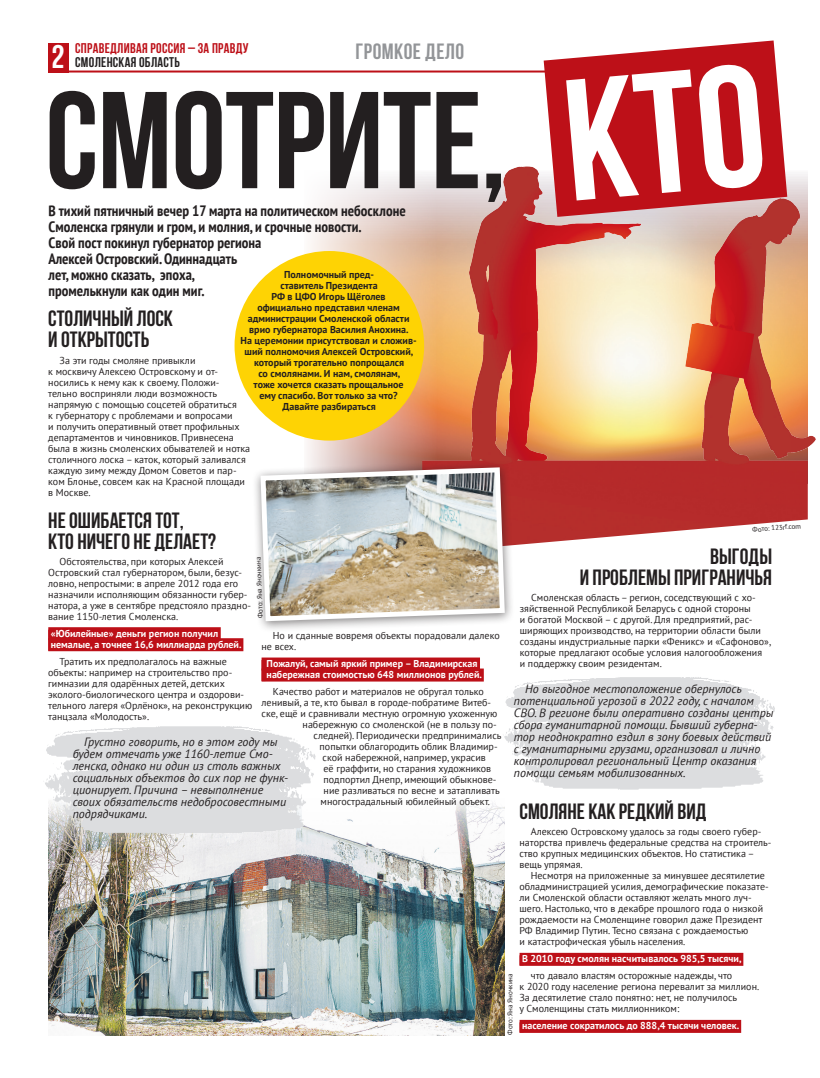
<style>
.page{position:relative;width:820px;height:1078px;background:#fff}
.page>*{position:absolute;margin:0;border:0;box-sizing:border-box;transform-origin:0 0}
.Заголовок_основной{font:700 137.4px "Bebas Neue";letter-spacing:-.005em;color:#231f20}
.t1{font:33px "Bebas Neue Cyrillic";color:#fff}
.Подзаголовок_в_текст{font:700 22px "Bebas Neue";color:#231f20}
.t2{font:700 22px "Bebas Neue";letter-spacing:.02em;color:#939598}
.Лид{font:700 condensed 15px/16px "PT Sans";color:#231f20}
.t3{font:700 14px "Bebas Neue";letter-spacing:.02em;color:#bd1018}
.t4{font:700 14px "Bebas Neue";letter-spacing:.02em;color:#231f20}
.Основной_текст{font:italic 12px/12px "PT Sans";color:#231f20}
.Основной_текст-2{font:10px/11px "PT Sans";color:#231f20}
.Основной_текст-3{font:700 10px/11px "PT Sans";color:#231f20;text-align:center}
.врезка_на_красном{font:700 10px "PT Sans";color:#fff}
.Подпись_к_фото{font:7px "PT Sans";color:#231f20}
.Основной_текст-4{font:7px "PT Sans";color:#231f20}
</style>
<div class="page">
<hr style="left:69px;top:70px;width:702px;height:2px;background:#bd1018">
<div style="left:48px;top:43px;width:21px;height:29px;background:#bd1018"></div>
<svg style="left:300px;top:174px;width:122px;height:286px"></svg>
<div style="left:234px;top:251px;width:190px;height:189px;background:#fed304;border-radius:50%"></div>
<img style="left:49px;top:802px;width:455px;height:232px">
<div style="left:519px;top:952px;width:224px;height:13px;background:#bd1018"></div>
<div style="left:519px;top:1019px;width:221px;height:13px;background:#bd1018"></div>
<svg style="left:543px;top:40px;width:242px;height:126px;fill:#bd1018"></svg>
<div style="left:48px;top:627px;width:173px;height:13px;background:#bd1018"></div>
<div style="left:48px;top:638px;width:195px;height:13px;background:#bd1018"></div>
<div style="left:261px;top:657px;width:219px;height:13px;background:#bd1018"></div>
<div style="left:261px;top:668px;width:222px;height:13px;background:#bd1018"></div>
<svg style="left:45px;top:726px;width:270px;height:107px;background:#dfe0e2"></svg>
<svg style="left:504px;top:677px;width:270px;height:112px"></svg>
<img style="left:422px;top:166px;width:385px;height:379px">
<div style="left:252px;top:460px;width:262px;height:172px;background:#231f20;opacity:.55"></div>
<img style="left:258px;top:464px;width:249px;height:159px">
<img style="left:791px;top:431px;width:25px;height:23px">
<div style="left:565px;top:61px;width:199px;height:139px;background:#bd1018"></div>
<h2 class="t1" style="left:52px;top:39px;width:15px">2</h2>
<h3 class="t3" style="left:75px;top:41px;width:175px">СПРАВЕДЛИВАЯ РОССИЯ – ЗА ПРАВДУ</h3>
<h3 class="t4" style="left:75px;top:55px;width:106px">СМОЛЕНСКАЯ ОБЛАСТЬ</h3>
<p class="t2" style="left:355px;top:39px;width:110px">ГРОМКОЕ ДЕЛО</p>
<p class="Заголовок_основной" style="left:45px;top:65px;width:462px">Смотрите,</p>
<p class="Лид" style="left:49px;top:202px;width:358px">В тихий пятничный вечер 17 марта на политическом небосклоне Смоленска грянули и гром, и молния, и срочные новости.<br>Свой пост покинул губернатор региона<br>Алексей Островский. Одиннадцать<br>лет, можно сказать, эпоха,<br>промелькнули как один миг.</p>
<p class="Основной_текст-3" style="left:240px;top:269px;width:177px">Полномочный пред-<br>ставитель Президента<br>РФ в ЦФО Игорь Щёголев<br>официально представил членам администрации Смоленской области врио губернатора Василия Анохина.<br>На церемонии присутствовал и сложив&shy;ший полномочия Алексей Островский, который трогательно попрощался<br>со смолянами. И нам, смолянам,<br>тоже хочется сказать прощальное<br>ему спасибо. Вот только за что?<br>Давайте разбираться</p>
<p class="Подзаголовок_в_текст" style="left:48px;top:307px;width:126px">Столичный лоск</p>
<p class="Подзаголовок_в_текст" style="left:48px;top:328px;width:102px">и открытость</p>
<p class="Основной_текст-2" style="left:48px;top:354px;width:203px;text-indent:11px">За эти годы смоляне привыкли<br>к москвичу Алексею Островскому и от&shy;носились к нему как к своему. Положи&shy;тельно восприняли люди возможность напрямую с помощью соцсетей обратиться<br>к губернатору с проблемами и вопросами<br>и получить оперативный ответ профильных департаментов и чиновников. Привнесена была в жизнь смоленских обывателей и нотка столичного лоска – каток, который заливался каждую зиму между Домом Советов и пар&shy;ком Блонье, совсем как на Красной площади в Москве.</p>
<p class="Подзаголовок_в_текст" style="left:48px;top:508px;width:137px">Не ошибается тот,</p>
<p class="Подзаголовок_в_текст" style="left:48px;top:529px;width:169px">кто ничего не делает?</p>
<p class="Основной_текст-2" style="left:48px;top:555px;width:204px;text-indent:11px">Обстоятельства, при которых Алексей Островский стал губернатором, были, безус&shy;ловно, непростыми: в апреле 2012 года его назначили исполняющим обязанности губер&shy;натора, а уже в сентябре предстояло праздно&shy;вание 1150-летия Смоленска.</p>
<p class="врезка_на_красном" style="left:51px;top:626px;width:169px">«Юбилейные» деньги регион получил</p>
<p class="врезка_на_красном" style="left:51px;top:637px;width:192px">немалые, а точнее 16,6 миллиарда рублей.</p>
<p class="Основной_текст-2" style="left:48px;top:655px;width:205px;text-indent:11px">Тратить их предполагалось на важные объекты: например на строительство про&shy;гимназии для одарённых детей, детских эколого-биологического центра и оздорови&shy;тельного лагеря «Орлёнок», на реконструкцию танцзала «Молодость».</p>
<p class="Основной_текст-4" style="left:751px;top:524px;width:50px;rotate:-4deg">Фото: 123rf.com</p>
<p class="Подзаголовок_в_текст" style="left:709px;top:544px;width:63px">Выгоды</p>
<p class="Подзаголовок_в_текст" style="left:579px;top:565px;width:194px">и проблемы приграничья</p>
<p class="Основной_текст-2" style="left:519px;top:591px;width:253px;text-indent:11px">Смоленская область – регион, соседствующий с хо&shy;зяйственной Республикой Беларусь с одной стороны<br>и богатой Москвой – с другой. Для предприятий, рас&shy;ширяющих производство, на территории области были созданы индустриальные парки «Феникс» и «Сафоново», которые предлагают особые условия налогообложения<br>и поддержку своим резидентам.</p>
<p class="Подпись_к_фото" style="left:256px;top:618px;width:63px;rotate:-92deg">Фото: Яна Яночкина</p>
<p class="Основной_текст-2" style="left:261px;top:629px;width:239px;text-indent:11px">Но и сданные вовремя объекты порадовали далеко не всех.</p>
<p class="врезка_на_красном" style="left:266px;top:656px;width:212px">Пожалуй, самый яркий пример – Владимирская</p>
<p class="врезка_на_красном" style="left:266px;top:667px;width:217px">набережная стоимостью 648 миллионов рублей.</p>
<p class="Основной_текст-2" style="left:273px;top:685px;width:212px">Качество работ и материалов не обругал только</p>
<p class="Основной_текст-2" style="left:261px;top:696px;width:231px">ленивый, а те, кто бывал в городе-побратиме Витеб-</p>
<p class="Основной_текст-2" style="left:261px;top:707px;width:237px">ске, ещё и сравнивали местную огромную ухоженную</p>
<p class="Основной_текст-2" style="left:302px;top:718px;width:196px">набережную со смоленской (не в пользу по-</p>
<p class="Основной_текст-2" style="left:313px;top:729px;width:189px">следней). Периодически предпринимались</p>
<p class="Основной_текст-2" style="left:319px;top:740px;width:179px">попытки облагородить облик Владимир-</p>
<p class="Основной_текст-2" style="left:322px;top:751px;width:165px">ской набережной, например, украсив</p>
<p class="Основной_текст-2" style="left:323px;top:762px;width:169px">её граффити, но старания художников</p>
<p class="Основной_текст-2" style="left:323px;top:773px;width:174px">подпортил Днепр, имеющий обыкнове-</p>
<p class="Основной_текст-2" style="left:323px;top:784px;width:178px">ние разливаться по весне и затапливать</p>
<p class="Основной_текст-2" style="left:320px;top:795px;width:171px">многострадальный юбилейный объект.</p>
<p class="Основной_текст" style="left:513px;top:682px;width:261px;text-indent:11px">Но выгодное местоположение обернулось потенциальной угрозой в 2022 году, с началом СВО. В регионе были оперативно созданы центры сбора гуманитарной помощи. Бывший губерна&shy;тор неоднократно ездил в зону боевых действий с гуманитарными грузами, организовал и лично контролировал региональный Центр оказания помощи семьям мобилизованных.</p>
<p class="Основной_текст" style="left:73px;top:735px;width:217px;text-indent:11px">Грустно говорить, но в этом году мы будем отмечать уже 1160-летие Смо&shy;ленска, однако ни один из столь важных социальных объектов до сих пор не функ&shy;ционирует. Причина – невыполнение своих обязательств недобросовестными подрядчиками.</p>
<p class="Подзаголовок_в_текст" style="left:519px;top:799px;width:188px">Смоляне как редкий вид</p>
<p class="Основной_текст-2" style="left:519px;top:825px;width:253px;text-indent:11px">Алексею Островскому удалось за годы своего губер&shy;наторства привлечь федеральные средства на строитель&shy;ство крупных медицинских объектов. Но статистика – вещь упрямая.</p>
<p class="Основной_текст-2" style="left:519px;top:869px;width:250px;text-indent:11px">Несмотря на приложенные за минувшее десятилетие обладминистрацией усилия, демографические показате&shy;ли Смоленской области оставляют желать много луч&shy;шего. Настолько, что в декабре прошлого года о низкой рождаемости на Смоленщине говорил даже Президент РФ Владимир Путин. Тесно связана с рождаемостью<br>и катастрофическая убыль населения.</p>
<p class="врезка_на_красном" style="left:522px;top:952px;width:221px">В 2010 году смолян насчитывалось 985,5 тысячи,</p>
<p class="Основной_текст-2" style="left:519px;top:969px;width:241px;text-indent:11px">что давало властям осторожные надежды, что<br>к 2020 году население региона перевалит за миллион.<br>За десятилетие стало понятно: нет, не получилось<br>у Смоленщины стать миллионником:</p>
<p class="врезка_на_красном" style="left:522px;top:1019px;width:219px">население сократилось до 888,4 тысячи человек.</p>
<p class="Подпись_к_фото" style="left:505px;top:1034px;width:63px;rotate:-90deg">Фото: Яна Яночкина</p>
</div>
